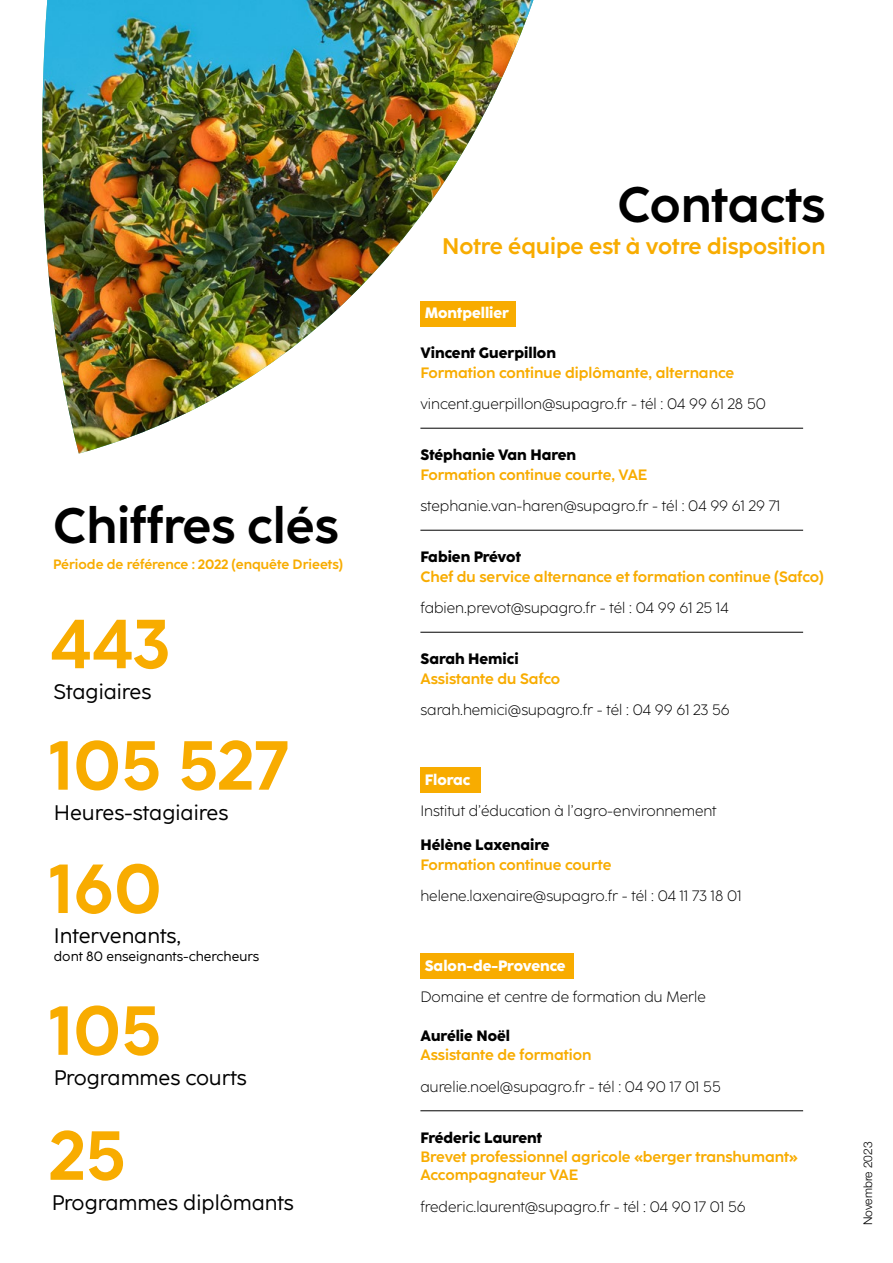
<style>
.page{position:relative;width:893px;height:1263px;background:#fff}
.page>*{position:absolute;margin:0;border:0;box-sizing:border-box;transform-origin:0 0}
.t1{font:700 69px/122.4px "Coco Sharp";color:#f8ac00}
.t2{font:700 49.5px "Coco Sharp";color:#000}
.t3{font:700 22.5px "Coco Sharp";color:#f8ac00}
.t4{font:21px "Coco Sharp";color:#000}
.t5{font:300 15px "Coco Sharp";color:#000}
.t6{font:700 15px/18px "Coco Sharp";color:#f8ac00}
.t7{font:800 15px "Coco Sharp";color:#000}
.t8{font:800 15px "Coco Sharp";color:#fff}
.t9{font:700 13.5px "Coco Sharp";color:#f8ac00}
.t10{font:13.5px "Coco Sharp";color:#000}
.t11{font:300 12px "Helvetica Neue LT Std";color:#000}
</style>
<div class="page">
<hr style="left:420px;top:428px;width:383px;height:1px;background:#000">
<hr style="left:420px;top:530px;width:383px;height:1px;background:#000">
<hr style="left:420px;top:632px;width:383px;height:1px;background:#000">
<div style="left:420px;top:767px;width:61px;height:26px;background:#f8ac00"></div>
<div style="left:420px;top:953px;width:154px;height:26px;background:#f8ac00"></div>
<hr style="left:420px;top:1110px;width:383px;height:1px;background:#000">
<img style="left:42px;top:0;width:491px;height:454px">
<h2 class="t2" style="left:53px;top:497px;width:287px">Chiffres clés</h2>
<p class="t9" style="left:53px;top:556px;width:291px">Période de référence : 2022 (enquête Drieets)</p>
<h1 class="t1" style="left:50px;top:583px;width:241px">443<br>105 527<br>160</h1>
<h3 class="t4" style="left:54px;top:679px;width:99px">Stagiaires</h3>
<h3 class="t4" style="left:54px;top:800px;width:176px">Heures-stagiaires</h3>
<h3 class="t4" style="left:54px;top:923px;width:129px">Intervenants,</h3>
<p class="t10" style="left:54px;top:948px;width:207px">dont 80 enseignants-chercheurs</p>
<h1 class="t1" style="left:50px;top:968px;width:113px;line-height:124.9px">105<br>25</h1>
<h3 class="t4" style="left:54px;top:1066px;width:194px">Programmes courts</h3>
<h3 class="t4" style="left:52px;top:1190px;width:244px">Programmes diplômants</h3>
<h2 class="t2" style="left:617px;top:176px;width:209px">Contacts</h2>
<h3 class="t3" style="left:442px;top:233px;width:385px">Notre équipe est à votre disposition</h3>
<p class="t8" style="left:425px;top:304px;width:86px">Montpellier</p>
<p class="t7" style="left:420px;top:344px;width:137px">Vincent Guerpillon</p>
<p class="t6" style="left:420px;top:363px;width:315px">Formation continue diplômante, alternance</p>
<p class="t5" style="left:420px;top:395px;width:347px">vincent.guerpillon@supagro.fr - tél : 04 99 61 28 50</p>
<p class="t7" style="left:420px;top:446px;width:157px">Stéphanie Van Haren</p>
<p class="t6" style="left:420px;top:465px;width:229px">Formation continue courte, VAE</p>
<p class="t5" style="left:420px;top:497px;width:362px">stephanie.van-haren@supagro.fr - tél : 04 99 61 29 71</p>
<p class="t7" style="left:420px;top:548px;width:102px">Fabien Prévot</p>
<p class="t6" style="left:420px;top:567px;width:405px">Chef du service alternance et formation continue (Safco)</p>
<p class="t5" style="left:420px;top:599px;width:310px">fabien.prevot@supagro.fr - tél : 04 99 61 25 14</p>
<p class="t7" style="left:420px;top:650px;width:100px">Sarah Hemici</p>
<p class="t6" style="left:420px;top:669px;width:141px">Assistante du Safco</p>
<p class="t5" style="left:420px;top:701px;width:311px">sarah.hemici@supagro.fr - tél : 04 99 61 23 56</p>
<p class="t8" style="left:425px;top:771px;width:47px">Florac</p>
<p class="t5" style="left:420px;top:802px;width:298px">Institut d’éducation à l’agro-environnement</p>
<p class="t7" style="left:420px;top:836px;width:131px">Hélène Laxenaire</p>
<p class="t6" style="left:420px;top:855px;width:193px">Formation continue courte</p>
<p class="t5" style="left:420px;top:887px;width:323px">helene.laxenaire@supagro.fr - tél : 04 11 73 18 01</p>
<p class="t8" style="left:425px;top:957px;width:143px">Salon-de-Provence</p>
<p class="t5" style="left:420px;top:988px;width:287px">Domaine et centre de formation du Merle</p>
<p class="t7" style="left:420px;top:1027px;width:91px">Aurélie Noël</p>
<p class="t6" style="left:420px;top:1046px;width:173px">Assistante de formation</p>
<p class="t5" style="left:420px;top:1078px;width:302px">aurelie.noel@supagro.fr - tél : 04 90 17 01 55</p>
<p class="t7" style="left:420px;top:1129px;width:123px">Fréderic Laurent</p>
<p class="t6" style="left:420px;top:1148px;width:379px">Brevet professionnel agricole «berger transhumant»<br>Accompagnateur VAE</p>
<p class="t5" style="left:420px;top:1198px;width:327px">frederic.laurent@supagro.fr - tél : 04 90 17 01 56</p>
<p class="t11" style="left:861px;top:1225px;width:85px;rotate:-90deg">Novembre 2023</p>
</div>
